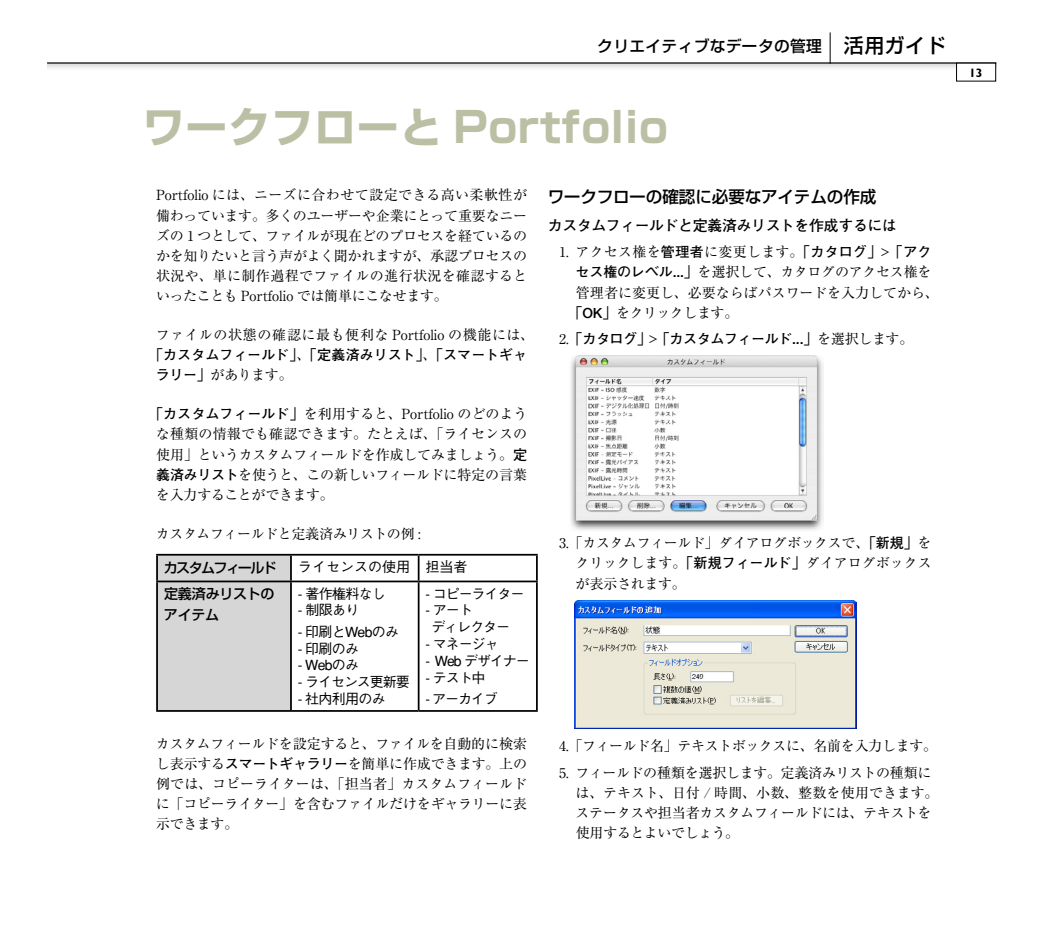
<style>
.page{position:relative;width:1040px;height:945px;background:#fff}
.page>*{position:absolute;margin:0;border:0;box-sizing:border-box;transform-origin:0 0}
.t1{font:700 42px "Shin Go";letter-spacing:.02em;color:#bbc0a5}
.t2{font:500 19.95px "Shin Go";letter-spacing:.025em;color:#000}
.t3{font:500 16.62px "Shin Go";letter-spacing:-.015em;color:#000}
.t4{font:500 15.75px "Shin Go";letter-spacing:.02em;color:#000}
.t5{font:700 14.88px "Futo Go B101";letter-spacing:-.025em;color:#000}
.BODY_TEXT{font:14px/20.1px "Ryumin";letter-spacing:-.01em;color:#000;text-align:justify}
.STEPS{font:14px/20.1px "Ryumin";letter-spacing:-.02em;color:#000;text-align:justify}
.t6{font:500 14px/16.8px "Gothic BBB";letter-spacing:-.075em;color:#000}
.BODY_TEXT-2{font:14px "Ryumin";letter-spacing:.035em;color:#000}
.STEPS-2{font:700 14px "Futo Go B101";letter-spacing:-.025em;color:#000}
.BODY_TEXT-3{font:700 14px "Futo Go B101";letter-spacing:.005em;color:#000}
.STEPS-3{font:14px "Ryumin";letter-spacing:.015em;color:#000}
.STEPS-4{font:14px "Ryumin";color:#000}
.BODY_TEXT-4{font:14px "Ryumin";letter-spacing:-.03em;color:#000}
.STEPS-5{font:14px "Ryumin";letter-spacing:-.04em;color:#000}
.t7{font:500 14px/20.1px "Shin Go";letter-spacing:-.03em;color:#000}
.t8{font:500 14px "Shin Go";letter-spacing:-.115em;color:#000}
.t9{font:500 14px "Gothic BBB";letter-spacing:-.05em;color:#000}
.t10{font:500 14px "Gothic BBB";color:#000}
.t11{font:700 12.25px "Gill Sans";color:#000}
.s1{font-family:"Ryumin";font-weight:400}
.s2{font-family:"Futo Go B101";font-weight:700}
</style>
<div class="page">
<svg style="left:47px;top:64px;width:909px;height:4px"></svg>
<hr style="left:47px;top:63px;width:949px;height:1px;background:#000">
<div style="left:956px;top:63px;width:40px;height:19px;border:1px solid #000"></div>
<hr style="left:829px;top:32px;width:1px;height:32px;background:#000">
<div style="left:158px;top:556px;width:132px;height:154px;background:#d6d6d6"></div>
<hr style="left:156px;top:554px;width:135px;height:2px;background:#000">
<hr style="left:156px;top:556px;width:2px;height:25px;background:#000">
<hr style="left:291px;top:554px;width:127px;height:2px;background:#000">
<hr style="left:290px;top:556px;width:2px;height:25px;background:#000">
<hr style="left:418px;top:554px;width:120px;height:2px;background:#000">
<svg style="left:418px;top:556px;width:1px;height:25px"></svg>
<hr style="left:536px;top:556px;width:2px;height:25px;background:#000">
<hr style="left:156px;top:581px;width:135px;height:1px;background:#000">
<hr style="left:156px;top:582px;width:2px;height:128px;background:#000">
<hr style="left:291px;top:581px;width:127px;height:1px;background:#000">
<hr style="left:290px;top:582px;width:2px;height:128px;background:#000">
<hr style="left:418px;top:581px;width:120px;height:1px;background:#000">
<hr style="left:418px;top:582px;width:1px;height:128px;background:#000">
<hr style="left:536px;top:582px;width:2px;height:128px;background:#000">
<hr style="left:156px;top:710px;width:135px;height:2px;background:#000">
<hr style="left:291px;top:710px;width:127px;height:2px;background:#000">
<hr style="left:418px;top:710px;width:120px;height:2px;background:#000">
<img style="left:570px;top:356px;width:253px;height:174px">
<img style="left:575px;top:600px;width:281px;height:128px">
<p class="t4" style="left:597px;top:36px;width:226px">クリエイティブなデータの管理</p>
<p class="t2" style="left:844px;top:32px;width:103px">活用ガイド</p>
<h1 class="t1" style="left:143px;top:99px;width:526px">ワークフローと Portfolio</h1>
<p class="BODY_TEXT" style="left:156px;top:185px;width:373px">Portfolio には、ニーズに合わせて設定できる高い柔軟性が備わっています。多くのユーザーや企業にとって重要なニーズの 1 つとして、ファイルが現在どのプロセスを経ているのかを知りたいと言う声がよく聞かれますが、承認プロセスの状況や、単に制作過程でファイルの進行状況を確認するといったことも Portfolio では簡単にこなせます。</p>
<p class="BODY_TEXT-2" style="left:156px;top:327px;width:380px">ファイルの状態の確認に最も便利な Portfolio の機能には、</p>
<p class="BODY_TEXT-3" style="left:149px;top:347px;width:380px">「カスタムフィールド」<span class="s1">、</span>「定義済みリスト」<span class="s1">、</span>「スマートギャ</p>
<p class="BODY_TEXT" style="left:156px;top:365px;width:138px"><span class="s2">ラリー」</span>があります。</p>
<p class="BODY_TEXT" style="left:156px;top:404px;width:373px;text-indent:-7px"><span class="s2">「カスタムフィールド」</span>を利用すると、Portfolio のどのような種類の情報でも確認できます。たとえば、「ライセンスの使用」というカスタムフィールドを作成してみましょう。<span class="s2">定義済みリスト</span>を使うと、この新しいフィールドに特定の言葉を入力することができます。</p>
<p class="BODY_TEXT-4" style="left:156px;top:525px;width:266px">カスタムフィールドと定義済みリストの例 :</p>
<p class="t8" style="left:164px;top:558px;width:114px">カスタムフィールド</p>
<p class="t10" style="left:298px;top:559px;width:114px">ライセンスの使用</p>
<p class="t6" style="left:425px;top:559px;width:44px">担当者</p>
<p class="t7" style="left:164px;top:584px;width:112px">定義済みリストのアイテム</p>
<p class="t6" style="left:298px;top:586px;width:89px">- 著作権料なし</p>
<p class="t6" style="left:425px;top:586px;width:100px">- コピーライター</p>
<p class="t6" style="left:431px;top:602px;width:80px;text-indent:-6px">- アート<br>ディレクター</p>
<p class="t6" style="left:425px;top:636px;width:74px">- マネージャ</p>
<p class="t6" style="left:425px;top:653px;width:106px">- Web デザイナー</p>
<p class="t6" style="left:425px;top:670px;width:61px">- テスト中</p>
<p class="t6" style="left:425px;top:691px;width:74px">- アーカイブ</p>
<p class="BODY_TEXT" style="left:156px;top:733px;width:373px">カスタムフィールドを設定すると、ファイルを自動的に検索し表示する<span class="s2">スマートギャラリー</span>を簡単に作成できます。上の例では、コピーライターは、「担当者」カスタムフィールドに「コピーライター」を含むファイルだけをギャラリーに表示できます。</p>
<p class="t6" style="left:298px;top:602px;width:63px">- 制限あり</p>
<p class="t9" style="left:298px;top:624px;width:103px">- 印刷とWebのみ</p>
<p class="t6" style="left:298px;top:640px;width:63px">- 印刷のみ</p>
<p class="t6" style="left:298px;top:657px;width:63px">- Webのみ</p>
<p class="t6" style="left:298px;top:674px;width:113px">- ライセンス更新要</p>
<p class="t6" style="left:298px;top:691px;width:89px">- 社内利用のみ</p>
<h3 class="t3" style="left:548px;top:186px;width:330px">ワークフローの確認に必要なアイテムの作成</h3>
<h4 class="t5" style="left:548px;top:217px;width:350px">カスタムフィールドと定義済みリストを作成するには</h4>
<p class="STEPS-3" style="left:559px;top:244px;width:374px">1. アクセス権を<span class="s2">管理者</span>に変更します。<span class="s2">「カタログ」</span>&gt; <span class="s2">「アク</span></p>
<p class="STEPS" style="left:575px;top:262px;width:357px"><span class="s2">セス権のレベル...」</span>を選択して、カタログのアクセス権を</p>
<p class="STEPS-4" style="left:575px;top:284px;width:364px">管理者に変更し、必要ならばパスワードを入力してから、</p>
<p class="STEPS-5" style="left:568px;top:304px;width:171px"><span class="s2">「OK」</span>をクリックします。</p>
<p class="STEPS-2" style="left:559px;top:331px;width:355px"><span class="s1">2.</span> 「カタログ」<span class="s1">&gt;</span> 「カスタムフィールド...」<span class="s1">を選択します。</span></p>
<p class="STEPS" style="left:575px;top:533px;width:357px;text-indent:-16px">3. 「カスタムフィールド」ダイアログボックスで、<span class="s2">「新規」</span>をクリックします。<span class="s2">「新規フィールド」</span>ダイアログボックスが表示されます。</p>
<p class="STEPS" style="left:559px;top:736px;width:379px">4. 「フィールド名」テキストボックスに、名前を入力します。</p>
<p class="STEPS" style="left:575px;top:762px;width:364px;text-align:left;text-indent:-16px">5. フィールドの種類を選択します。定義済みリストの種類には、テキスト、日付 / 時間、小数、整数を使用できます。ステータスや担当者カスタムフィールドには、テキストを使用するとよいでしょう。</p>
<p class="t11" style="left:969px;top:66px;width:15px">13</p>
</div>
